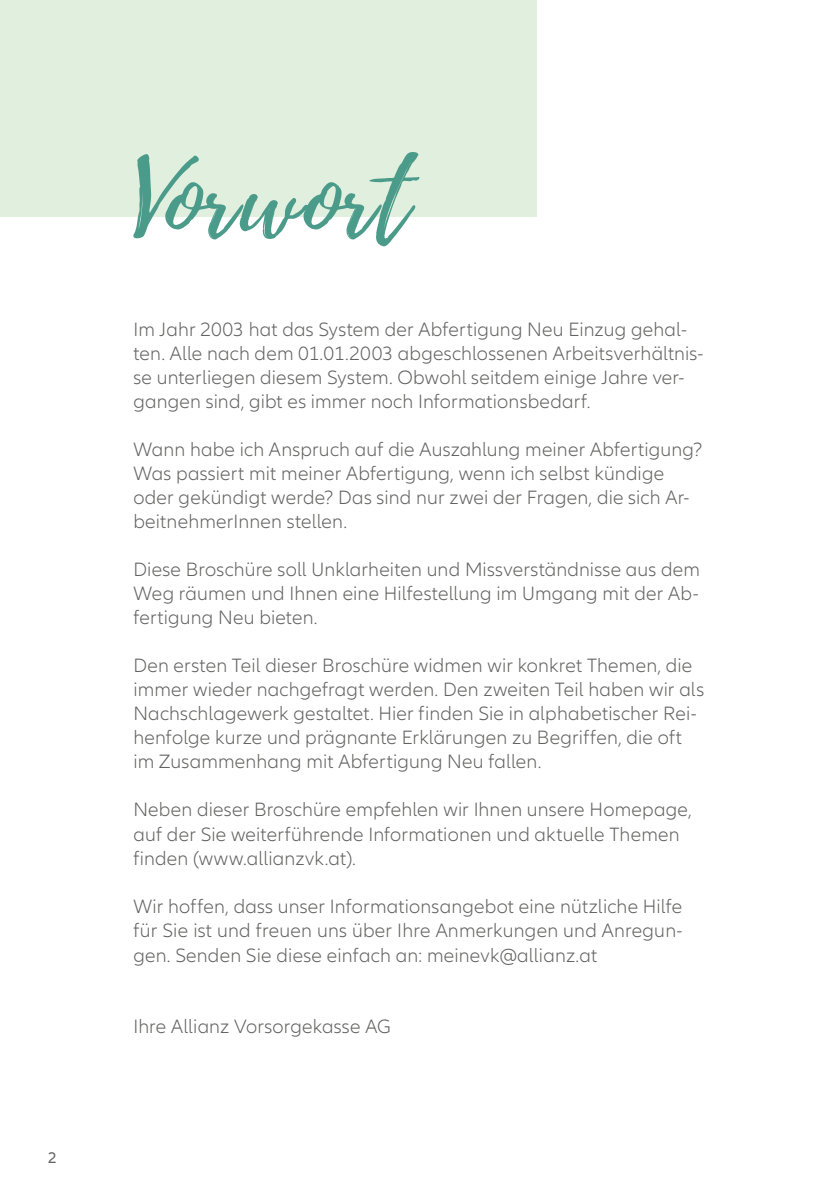
<style>
.page{position:relative;width:840px;height:1191px;background:#fff}
.page>*{position:absolute;margin:0;border:0;box-sizing:border-box;transform-origin:0 0}
.t1{font:100px "Playlist Script";letter-spacing:.005em;color:#4b9b8a}
.t2{font:300 20px/24px "Allianz Neo";letter-spacing:.01em;color:#626261}
.t3{font:16px "Allianz Neo";color:#626261}
</style>
<div class="page">
<div style="left:0;top:0;width:536px;height:216px;background:#e1efde"></div>
<p class="t3" style="left:48px;top:1148px;width:10px">2</p>
<h1 class="t1" style="left:133px;top:127px;width:277px">Vorwort</h1>
<p class="t2" style="left:133px;top:318px;width:571px">Im Jahr 2003 hat das System der Abfertigung Neu Einzug gehal&shy;ten. Alle nach dem 01.01.2003 abgeschlossenen Arbeitsverhältnis&shy;se unterliegen diesem System. Obwohl seitdem einige Jahre ver&shy;gangen sind, gibt es immer noch Informationsbedarf.</p>
<p class="t2" style="left:133px;top:438px;width:570px">Wann habe ich Anspruch auf die Auszahlung meiner Abfertigung?<br>Was passiert mit meiner Abfertigung, wenn ich selbst kündige oder gekündigt werde? Das sind nur zwei der Fragen, die sich Ar&shy;beitnehmerInnen stellen.</p>
<p class="t2" style="left:133px;top:558px;width:568px;text-align:justify">Diese Broschüre soll Unklarheiten und Missverständnisse aus dem Weg räumen und Ihnen eine Hilfestellung im Umgang mit der Ab&shy;fertigung Neu bieten.</p>
<p class="t2" style="left:133px;top:654px;width:572px">Den ersten Teil dieser Broschüre widmen wir konkret Themen, die immer wieder nachgefragt werden. Den zweiten Teil haben wir als Nachschlagewerk gestaltet. Hier finden Sie in alphabetischer Rei&shy;henfolge kurze und prägnante Erklärungen zu Begriffen, die oft im Zusammenhang mit Abfertigung Neu fallen.</p>
<p class="t2" style="left:133px;top:798px;width:559px">Neben dieser Broschüre empfehlen wir Ihnen unsere Homepage, auf der Sie weiterführende Informationen und aktuelle Themen finden (www.allianzvk.at).</p>
<p class="t2" style="left:133px;top:894px;width:550px;line-height:24.6px;text-align:justify">Wir hoffen, dass unser Informationsangebot eine nützliche Hilfe für Sie ist und freuen uns über Ihre Anmerkungen und Anregun&shy;gen. Senden Sie diese einfach an: meinevk@allianz.at</p>
<p class="t2" style="left:133px;top:1014px;width:259px">Ihre Allianz Vorsorgekasse AG</p>
</div>
